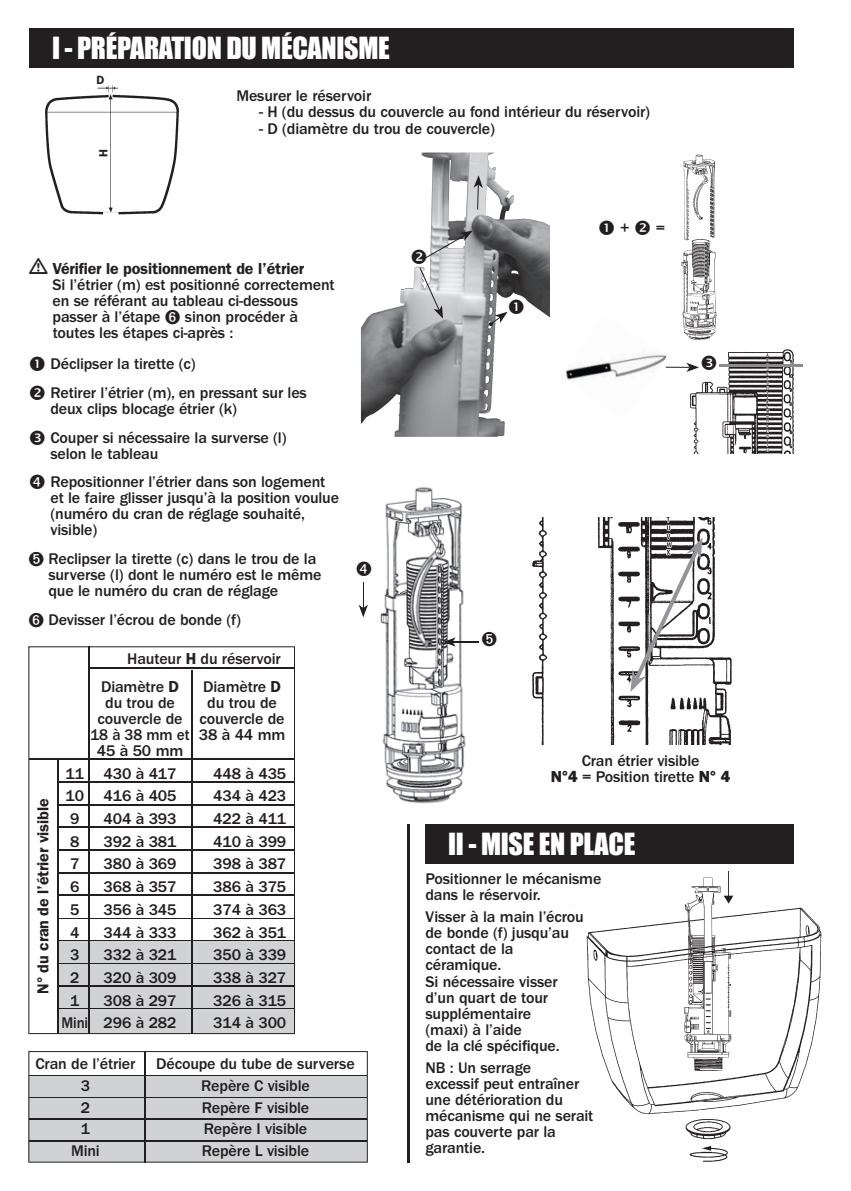
<style>
.page{position:relative;width:851px;height:1191px;background:#fff}
.page>*{position:absolute;margin:0;border:0;box-sizing:border-box;transform-origin:0 0}
.t1{font:28px "Impact";letter-spacing:-.01em;color:#fff}
.t2{font:500 16px/16px "ITC Franklin Gothic Std";letter-spacing:-.01em;color:#231f20}
.t3{font:600 16px "ITC Franklin Gothic Std";letter-spacing:-.01em;color:#231f20}
.t4{font:500 16px "ITC Franklin Gothic Std";letter-spacing:-.01em;color:#231f20;scale:.95 1}
.t5{font:500 16px "ITC Franklin Gothic Std";letter-spacing:-.01em;color:#231f20;scale:.93 1}
.t6{font:600 12px "ITC Franklin Gothic Std";color:#231f20}
.s1{font-weight:600}
.s2{font-family:"ITC Franklin Gothic Std Hvy";font-weight:400}
</style>
<div class="page">
<div style="left:29px;top:28px;width:765px;height:40px;background:#231f20"></div>
<div style="left:425px;top:823px;width:369px;height:40px;background:#231f20"></div>
<hr style="left:407px;top:823px;width:2px;height:339px;background:#231f20">
<img style="left:681px;top:154px;width:36px;height:172px">
<svg style="left:28px;top:646px;width:267px;height:388px"></svg>
<hr style="left:57px;top:759px;width:1px;height:274px;background:#231f20">
<hr style="left:88px;top:646px;width:1px;height:387px;background:#231f20">
<hr style="left:191px;top:670px;width:1px;height:363px;background:#231f20">
<img style="left:45px;top:85px;width:134px;height:130px">
<svg style="left:358px;top:582px;width:10px;height:35px"></svg>
<svg style="left:28px;top:1051px;width:340px;height:111px"></svg>
<hr style="left:144px;top:1051px;width:1px;height:111px;background:#231f20">
<img style="left:361px;top:156px;width:143px;height:281px">
<img style="left:532px;top:518px;width:200px;height:226px">
<img style="left:380px;top:487px;width:86px;height:317px">
<img style="left:683px;top:326px;width:120px;height:127px">
<svg style="left:473px;top:175px;width:9px;height:34px"></svg>
<svg style="left:630px;top:537px;width:72px;height:155px"></svg>
<hr style="left:719px;top:365px;width:83px;height:2px;background:#8a8c8f">
<img style="left:573px;top:871px;width:249px;height:291px">
<img style="left:565px;top:354px;width:100px;height:27px">
<svg style="left:489px;top:299px;width:19px;height:27px"></svg>
<svg style="left:412px;top:231px;width:61px;height:88px"></svg>
<svg style="left:665px;top:355px;width:51px;height:17px"></svg>
<svg style="left:443px;top:632px;width:36px;height:14px"></svg>
<h1 class="t1" style="left:52px;top:27px;width:339px">I - PRÉPARATION DU MÉCANISME</h1>
<p class="t6" style="left:96px;top:73px;width:9px">D</p>
<p class="t6" style="left:96px;top:157px;width:9px;rotate:-90deg">H</p>
<p class="t2" style="left:236px;top:88px;width:136px">Mesurer le réservoir</p>
<p class="t2" style="left:259px;top:104px;width:392px">- H (du dessus du couvercle au fond intérieur du réservoir)</p>
<p class="t2" style="left:259px;top:120px;width:237px">- D (diamètre du trou de couvercle)</p>
<p class="t2" style="left:620px;top:220px;width:11px">+</p>
<p class="t2" style="left:655px;top:220px;width:11px">=</p>
<p class="t3" style="left:53px;top:259px;width:253px">Vérifier le positionnement de l’étrier</p>
<p class="t2" style="left:53px;top:276px;width:283px">Si l’étrier (m) est positionné correctement en se référant au tableau ci-dessous passer à l’étape ➏ sinon procéder à toutes les étapes ci-après :</p>
<p class="t2" style="left:50px;top:350px;width:258px;line-height:28.6px">Déclipser la tirette (c)<br>Retirer l’étrier (m), en pressant sur les</p>
<p class="t2" style="left:50px;top:394px;width:237px;line-height:28.6px">deux clips blocage étrier (k)<br>Couper si nécessaire la surverse (l)</p>
<p class="t2" style="left:50px;top:439px;width:276px;line-height:28.6px">selon le tableau<br>Repositionner l’étrier dans son logement</p>
<p class="t2" style="left:50px;top:490px;width:290px">et le faire glisser jusqu’à la position voulue (numéro du cran de réglage souhaité, visible)</p>
<p class="t2" style="left:48px;top:551px;width:275px;text-indent:-20px">➎ Reclipser la tirette (c) dans le trou de la surverse (l) dont le numéro est le même que le numéro du cran de réglage</p>
<p class="t2" style="left:28px;top:612px;width:214px">➏ Devisser l’écrou de bonde (f)</p>
<p class="t3" style="left:34px;top:994px;width:197px;rotate:-90deg">N° du cran de l’étrier visible</p>
<p class="t2" style="left:101px;top:645px;width:181px;line-height:27.4px;text-indent:26px">Hauteur <span class="s1">H</span> du réservoir<br>Diamètre <span class="s1">D</span></p>
<p class="t2" style="left:203px;top:678px;width:79px">Diamètre <span class="s1">D</span></p>
<p class="t2" style="left:105px;top:694px;width:71px">du trou de</p>
<p class="t2" style="left:207px;top:694px;width:71px">du trou de</p>
<p class="t2" style="left:97px;top:711px;width:188px">couvercle de couvercle de</p>
<p class="t4" style="left:90px;top:725px;width:206px">18 à 38 mm et 38 à 44 mm</p>
<p class="t2" style="left:97px;top:743px;width:88px">45 à 50 mm</p>
<p class="t2" style="left:65px;top:765px;width:113px">11 430 à 417</p>
<p class="t2" style="left:213px;top:765px;width:74px">448 à 435</p>
<p class="t2" style="left:65px;top:788px;width:113px">10 416 à 405</p>
<p class="t2" style="left:213px;top:788px;width:74px">434 à 423</p>
<p class="t2" style="left:70px;top:811px;width:11px">9</p>
<p class="t2" style="left:103px;top:811px;width:74px">404 à 393</p>
<p class="t2" style="left:213px;top:811px;width:74px">422 à 411</p>
<p class="t2" style="left:70px;top:833px;width:11px">8</p>
<p class="t2" style="left:103px;top:833px;width:74px">392 à 381</p>
<p class="t2" style="left:213px;top:833px;width:74px">410 à 399</p>
<p class="t2" style="left:70px;top:856px;width:11px">7</p>
<p class="t2" style="left:103px;top:856px;width:74px">380 à 369</p>
<p class="t2" style="left:213px;top:856px;width:74px">398 à 387</p>
<p class="t2" style="left:70px;top:879px;width:11px">6</p>
<p class="t2" style="left:103px;top:879px;width:74px">368 à 357</p>
<p class="t2" style="left:213px;top:879px;width:74px">386 à 375</p>
<p class="t2" style="left:70px;top:901px;width:11px">5</p>
<p class="t2" style="left:103px;top:901px;width:74px">356 à 345</p>
<p class="t2" style="left:213px;top:901px;width:74px">374 à 363</p>
<p class="t2" style="left:70px;top:924px;width:11px">4</p>
<p class="t2" style="left:103px;top:924px;width:74px">344 à 333</p>
<p class="t2" style="left:213px;top:924px;width:74px">362 à 351</p>
<p class="t2" style="left:70px;top:947px;width:11px">3</p>
<p class="t2" style="left:103px;top:947px;width:74px">332 à 321</p>
<p class="t2" style="left:213px;top:947px;width:74px">350 à 339</p>
<p class="t2" style="left:70px;top:969px;width:11px">2</p>
<p class="t2" style="left:103px;top:969px;width:74px">320 à 309</p>
<p class="t2" style="left:213px;top:969px;width:74px">338 à 327</p>
<p class="t2" style="left:70px;top:992px;width:11px">1</p>
<p class="t2" style="left:103px;top:992px;width:74px">308 à 297</p>
<p class="t2" style="left:213px;top:992px;width:74px">326 à 315</p>
<p class="t5" style="left:61px;top:1014px;width:125px">Mini 296 à 282</p>
<p class="t2" style="left:213px;top:1015px;width:74px">314 à 300</p>
<p class="t2" style="left:35px;top:1056px;width:101px">Cran de l’étrier</p>
<p class="t2" style="left:156px;top:1056px;width:200px">Découpe du tube de surverse</p>
<p class="t2" style="left:81px;top:1077px;width:11px">3</p>
<p class="t2" style="left:201px;top:1077px;width:110px">Repère C visible</p>
<p class="t2" style="left:81px;top:1099px;width:11px">2</p>
<p class="t2" style="left:202px;top:1099px;width:109px">Repère F visible</p>
<p class="t2" style="left:81px;top:1121px;width:11px">1</p>
<p class="t2" style="left:204px;top:1121px;width:105px">Repère I visible</p>
<p class="t2" style="left:71px;top:1143px;width:30px">Mini</p>
<p class="t2" style="left:202px;top:1143px;width:109px">Repère L visible</p>
<p class="t2" style="left:550px;top:753px;width:181px;text-align:center">Cran étrier visible<br><span class="s2">N°4</span> = Position tirette <span class="s2">N° 4</span></p>
<h1 class="t1" style="left:448px;top:822px;width:189px">II - MISE EN PLACE</h1>
<p class="t2" style="left:425px;top:871px;width:177px">Positionner le mécanisme dans le réservoir.</p>
<p class="t2" style="left:425px;top:909px;width:160px">Visser à la main l’écrou de bonde (f) jusqu’au contact de la céramique.<br>Si nécessaire visser d’un quart de tour supplémentaire<br>(maxi) à l’aide<br>de la clé spécifique.</p>
<p class="t2" style="left:425px;top:1059px;width:169px">NB : Un serrage<br>excessif peut entraîner une détérioration du mécanisme qui ne serait pas couverte par la garantie.</p>
</div>
